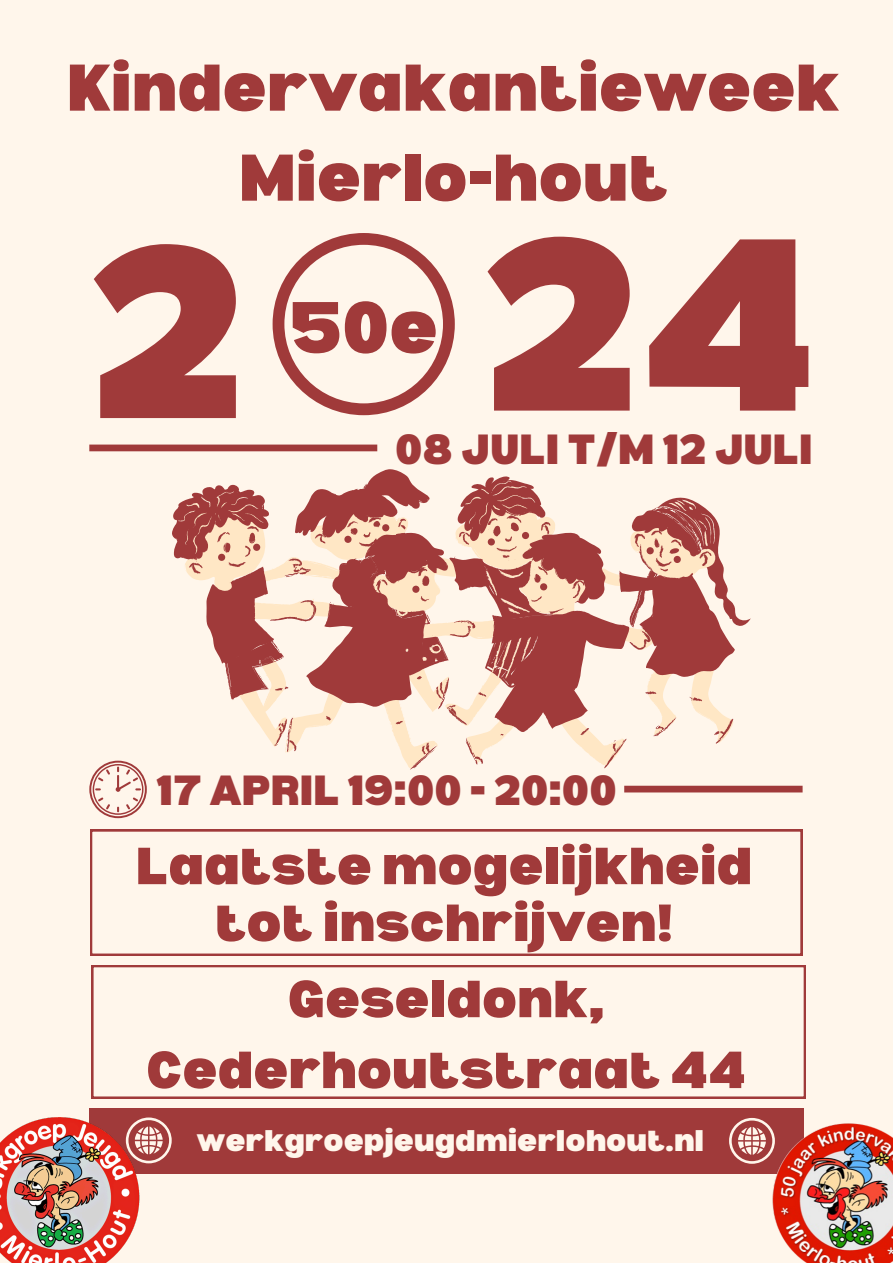
<style>
.page{position:relative;width:893px;height:1263px;background:#fff6eb}
.page>*{position:absolute;margin:0;border:0;box-sizing:border-box;transform-origin:0 0}
.t1{font:900 239.62px "Bernoru";color:#a03a3a}
.t2{font:900 70.95px "Bernoru";color:#a03a3a}
.t3{font:900 64.5px/90px "Bernoru";color:#a03a3a;text-align:center}
.t4{font:900 51px/56.8px "Bernoru";color:#a03a3a;text-align:center}
.t5{font:900 41.25px "Bernoru";color:#a03a3a}
.t6{font:900 29.25px "Bernoru";color:#fff6eb}
</style>
<div class="page">
<div style="left:89px;top:445px;width:288px;height:6px;background:#a03a3a"></div>
<div style="left:89px;top:1108px;width:715px;height:66px;background:#a03a3a"></div>
<svg style="left:152px;top:1117px;width:20px;height:46px"></svg>
<svg style="left:90px;top:829px;width:712px;height:127px"></svg>
<svg style="left:91px;top:965px;width:715px;height:134px"></svg>
<div style="left:624px;top:786px;width:178px;height:6px;background:#a03a3a"></div>
<svg style="left:729px;top:1118px;width:43px;height:46px"></svg>
<svg style="left:89px;top:761px;width:58px;height:57px"></svg>
<svg style="left:272px;top:233px;width:183px;height:182px"></svg>
<svg style="left:265px;top:497px;width:485px;height:273px"></svg>
<svg style="left:172px;top:476px;width:496px;height:257px"></svg>
<img style="left:772px;top:1123px;width:121px;height:140px">
<img style="left:0;top:1117px;width:152px;height:146px">
<h1 class="t3" style="left:67px;top:40px;width:775px">Kindervakantieweek<br>Mierlo-hout</h1>
<p class="t1" style="left:87px;top:196px;width:160px">2</p>
<h2 class="t2" style="left:289px;top:287px;width:150px">50e</h2>
<p class="t1" style="left:481px;top:188px;width:338px">24</p>
<p class="t5" style="left:395px;top:425px;width:419px">08 JULI T/M 12 JULI</p>
<p class="t5" style="left:156px;top:766px;width:462px">17 APRIL 19:00 - 20:00</p>
<h3 class="t4" style="left:136px;top:836px;width:618px">Laatste mogelijkheid tot inschrijven!</h3>
<h2 class="t4" style="left:146px;top:962px;width:601px;line-height:70.9px">Geseldonk,<br>Cederhoutstraat 44</h2>
<h3 class="t6" style="left:196px;top:1124px;width:509px">werkgroepjeugdmierlohout.nl</h3>
</div>
